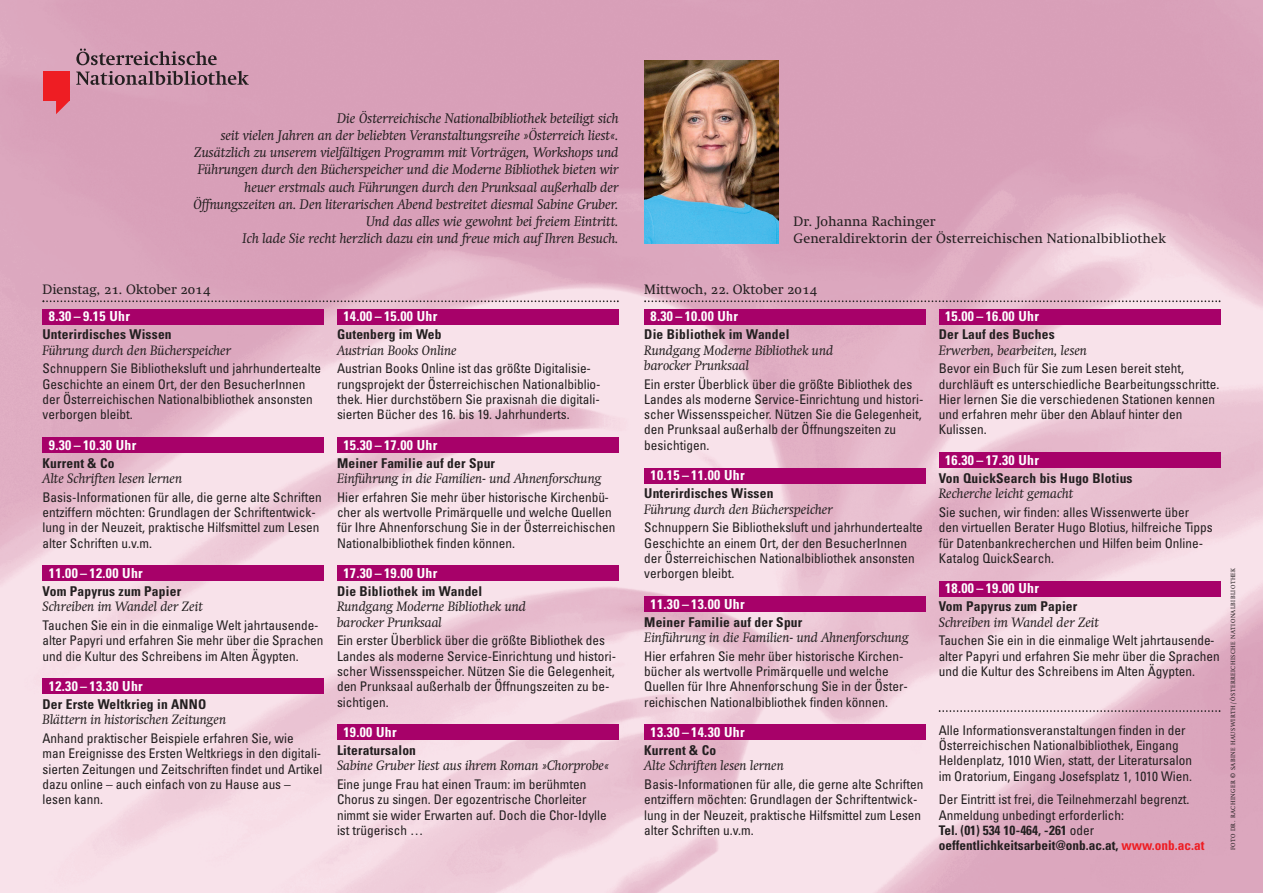
<style>
.page{position:relative;width:1263px;height:893px;background:#fff}
.page>*{position:absolute;margin:0;border:0;box-sizing:border-box;transform-origin:0 0}
.t1{font:italic 13.8px/17.2px "Nu Swift";color:#231f20;text-align:right}
.t2{font:700 condensed 13.8px "Univers LT";letter-spacing:.025em;color:#fff}
.t3{font:italic 13.5px/15.3px "Nu Swift";color:#231f20}
.t4{font:700 condensed 13.5px "Univers LT";letter-spacing:.015em;color:#231f20}
.t5{font:13.5px/17.2px "Nu Swift";letter-spacing:.01em;color:#231f20}
.t6{font:condensed 13.35px/15.3px "Univers LT";color:#231f20}
.t7{font:6px "Nu Swift";letter-spacing:.075em;color:#231f20}
.s1{font-weight:700}
.s2{font-weight:700;color:#ee1d23}
</style>
<div class="page">
<img style="left:0;top:0;width:1263px;height:893px">
<img style="left:644px;top:61px;width:135px;height:182px">
<div style="left:43px;top:72px;width:26px;height:29px;background:#ee1d23"></div>
<svg style="left:56px;top:101px;width:13px;height:13px"></svg>
<svg style="left:76px;top:49px;width:141px;height:16px;background:#a57c8d"></svg>
<svg style="left:76px;top:71px;width:173px;height:14px;background:#987383"></svg>
<svg style="left:43px;top:300px;width:576px;height:2px"></svg>
<svg style="left:644px;top:300px;width:576px;height:2px"></svg>
<div style="left:337px;top:309px;width:282px;height:15px;background:#a70169"></div>
<div style="left:337px;top:437px;width:282px;height:16px;background:#a70169"></div>
<div style="left:337px;top:566px;width:282px;height:15px;background:#a70169"></div>
<div style="left:337px;top:725px;width:282px;height:15px;background:#a70169"></div>
<div style="left:644px;top:309px;width:282px;height:15px;background:#a70169"></div>
<div style="left:644px;top:468px;width:282px;height:15px;background:#a70169"></div>
<div style="left:644px;top:596px;width:282px;height:16px;background:#a70169"></div>
<div style="left:644px;top:725px;width:282px;height:15px;background:#a70169"></div>
<div style="left:939px;top:309px;width:281px;height:15px;background:#a70169"></div>
<div style="left:939px;top:453px;width:281px;height:15px;background:#a70169"></div>
<div style="left:939px;top:581px;width:281px;height:15px;background:#a70169"></div>
<div style="left:43px;top:309px;width:281px;height:15px;background:#a70169"></div>
<div style="left:43px;top:437px;width:281px;height:16px;background:#a70169"></div>
<div style="left:43px;top:566px;width:281px;height:15px;background:#a70169"></div>
<div style="left:43px;top:679px;width:281px;height:15px;background:#a70169"></div>
<svg style="left:939px;top:710px;width:281px;height:2px"></svg>
<p class="t1" style="left:193px;top:110px;width:427px">Die Österreichische Nationalbibliothek beteiligt sich<br>seit vielen Jahren an der beliebten Veranstaltungsreihe »Österreich liest«.<br>Zusätzlich zu unserem vielfältigen Programm mit Vorträgen, Workshops und Führungen durch den Bücherspeicher und die Moderne Bibliothek bieten wir heuer erstmals auch Führungen durch den Prunksaal außerhalb der Öffnungszeiten an. Den literarischen Abend bestreitet diesmal Sabine Gruber.<br>Und das alles wie gewohnt bei freiem Eintritt.<br>Ich lade Sie recht herzlich dazu ein und freue mich auf Ihren Besuch.</p>
<p class="t5" style="left:794px;top:214px;width:374px">Dr. Johanna Rachinger<br>Generaldirektorin der Österreichischen Nationalbibliothek</p>
<p class="t5" style="left:43px;top:282px;width:169px">Dienstag, 21. Oktober 2014</p>
<p class="t5" style="left:644px;top:282px;width:174px">Mittwoch, 22. Oktober 2014</p>
<p class="t2" style="left:49px;top:311px;width:83px">8.30 – 9.15 Uhr</p>
<p class="t4" style="left:43px;top:330px;width:131px">Unterirdisches Wissen</p>
<p class="t3" style="left:43px;top:343px;width:190px">Führung durch den Bücherspeicher</p>
<p class="t6" style="left:43px;top:362px;width:280px">Schnuppern Sie Bibliotheksluft und jahrhundertealte Geschichte an einem Ort, der den BesucherInnen der Österreichischen Nationalbibliothek ansonsten verborgen bleibt.</p>
<p class="t2" style="left:49px;top:440px;width:89px">9.30 – 10.30 Uhr</p>
<p class="t4" style="left:43px;top:458px;width:73px">Kurrent &amp; Co</p>
<p class="t3" style="left:43px;top:472px;width:141px">Alte Schriften lesen lernen</p>
<p class="t6" style="left:43px;top:490px;width:281px">Basis-Informationen für alle, die gerne alte Schriften entziffern möchten: Grundlagen der Schriftentwick&shy;lung in der Neuzeit, praktische Hilfsmittel zum Lesen alter Schriften u.v.m.</p>
<p class="t2" style="left:49px;top:568px;width:95px">11.00 – 12.00 Uhr</p>
<p class="t4" style="left:43px;top:586px;width:140px">Vom Papyrus zum Papier</p>
<p class="t3" style="left:43px;top:600px;width:162px">Schreiben im Wandel der Zeit</p>
<p class="t6" style="left:43px;top:619px;width:282px">Tauchen Sie ein in die einmalige Welt jahrtausende&shy;alter Papyri und erfahren Sie mehr über die Sprachen und die Kultur des Schreibens im Alten Ägypten.</p>
<p class="t2" style="left:49px;top:681px;width:95px">12.30 – 13.30 Uhr</p>
<p class="t4" style="left:43px;top:699px;width:165px">Der Erste Weltkrieg in ANNO</p>
<p class="t3" style="left:43px;top:713px;width:185px">Blättern in historischen Zeitungen</p>
<p class="t6" style="left:43px;top:732px;width:281px">Anhand praktischer Beispiele erfahren Sie, wie<br>man Ereignisse des Ersten Weltkriegs in den digitali&shy;sierten Zeitungen und Zeitschriften findet und Artikel dazu online – auch einfach von zu Hause aus – lesen kann.</p>
<p class="t2" style="left:343px;top:311px;width:95px">14.00 – 15.00 Uhr</p>
<p class="t4" style="left:337px;top:330px;width:106px">Gutenberg im Web</p>
<p class="t3" style="left:337px;top:343px;width:121px">Austrian Books Online</p>
<p class="t6" style="left:337px;top:362px;width:265px">Austrian Books Online ist das größte Digitalisie&shy;rungsprojekt der Österreichischen Nationalbiblio&shy;thek. Hier durchstöbern Sie praxisnah die digitali&shy;sierten Bücher des 16. bis 19. Jahrhunderts.</p>
<p class="t2" style="left:343px;top:440px;width:95px">15.30 – 17.00 Uhr</p>
<p class="t4" style="left:337px;top:458px;width:160px">Meiner Familie auf der Spur</p>
<p class="t3" style="left:337px;top:472px;width:266px">Einführung in die Familien- und Ahnenforschung</p>
<p class="t6" style="left:337px;top:490px;width:280px">Hier erfahren Sie mehr über historische Kirchenbü&shy;cher als wertvolle Primärquelle und welche Quellen für Ihre Ahnenforschung Sie in der Österreichischen Nationalbibliothek finden können.</p>
<p class="t2" style="left:343px;top:568px;width:95px">17.30 – 19.00 Uhr</p>
<p class="t4" style="left:337px;top:586px;width:147px">Die Bibliothek im Wandel</p>
<p class="t3" style="left:337px;top:600px;width:191px">Rundgang Moderne Bibliothek und barocker Prunksaal</p>
<p class="t6" style="left:337px;top:634px;width:281px">Ein erster Überblick über die größte Bibliothek des Landes als moderne Service-Einrichtung und histori&shy;scher Wissensspeicher. Nützen Sie die Gelegenheit, den Prunksaal außerhalb der Öffnungszeiten zu be&shy;sichtigen.</p>
<p class="t2" style="left:343px;top:727px;width:55px">19.00 Uhr</p>
<p class="t4" style="left:337px;top:745px;width:81px">Literatursalon</p>
<p class="t3" style="left:337px;top:759px;width:273px">Sabine Gruber liest aus ihrem Roman »Chorprobe«</p>
<p class="t6" style="left:337px;top:778px;width:271px">Eine junge Frau hat einen Traum: im berühmten Chorus zu singen. Der egozentrische Chorleiter nimmt sie wider Erwarten auf. Doch die Chor-Idylle ist trügerisch …</p>
<p class="t2" style="left:651px;top:311px;width:89px">8.30 – 10.00 Uhr</p>
<p class="t4" style="left:644px;top:330px;width:147px">Die Bibliothek im Wandel</p>
<p class="t3" style="left:644px;top:343px;width:191px">Rundgang Moderne Bibliothek und barocker Prunksaal</p>
<p class="t6" style="left:644px;top:377px;width:281px">Ein erster Überblick über die größte Bibliothek des Landes als moderne Service-Einrichtung und histori&shy;scher Wissensspeicher. Nützen Sie die Gelegenheit, den Prunksaal außerhalb der Öffnungszeiten zu besichtigen.</p>
<p class="t2" style="left:651px;top:470px;width:95px">10.15 – 11.00 Uhr</p>
<p class="t4" style="left:644px;top:488px;width:131px">Unterirdisches Wissen</p>
<p class="t3" style="left:644px;top:502px;width:190px">Führung durch den Bücherspeicher</p>
<p class="t6" style="left:644px;top:521px;width:280px">Schnuppern Sie Bibliotheksluft und jahrhundertealte Geschichte an einem Ort, der den BesucherInnen der Österreichischen Nationalbibliothek ansonsten verborgen bleibt.</p>
<p class="t2" style="left:651px;top:599px;width:95px">11.30 – 13.00 Uhr</p>
<p class="t4" style="left:644px;top:617px;width:160px">Meiner Familie auf der Spur</p>
<p class="t3" style="left:644px;top:631px;width:266px">Einführung in die Familien- und Ahnenforschung</p>
<p class="t6" style="left:644px;top:649px;width:265px">Hier erfahren Sie mehr über historische Kirchen&shy;bücher als wertvolle Primärquelle und welche Quellen für Ihre Ahnenforschung Sie in der Öster&shy;reichischen Nationalbibliothek finden können.</p>
<p class="t2" style="left:651px;top:727px;width:95px">13.30 – 14.30 Uhr</p>
<p class="t4" style="left:644px;top:745px;width:73px">Kurrent &amp; Co</p>
<p class="t3" style="left:644px;top:759px;width:141px">Alte Schriften lesen lernen</p>
<p class="t6" style="left:644px;top:778px;width:281px">Basis-Informationen für alle, die gerne alte Schriften entziffern möchten: Grundlagen der Schriftentwick&shy;lung in der Neuzeit, praktische Hilfsmittel zum Lesen alter Schriften u.v.m.</p>
<p class="t2" style="left:945px;top:311px;width:95px">15.00 – 16.00 Uhr</p>
<p class="t4" style="left:939px;top:330px;width:118px">Der Lauf des Buches</p>
<p class="t3" style="left:939px;top:343px;width:150px">Erwerben, bearbeiten, lesen</p>
<p class="t6" style="left:939px;top:362px;width:282px">Bevor ein Buch für Sie zum Lesen bereit steht, durchläuft es unterschiedliche Bearbeitungsschritte.<br>Hier lernen Sie die verschiedenen Stationen kennen und erfahren mehr über den Ablauf hinter den Kulissen.</p>
<p class="t2" style="left:945px;top:455px;width:95px">16.30 – 17.30 Uhr</p>
<p class="t4" style="left:939px;top:473px;width:195px">Von QuickSearch bis Hugo Blotius</p>
<p class="t3" style="left:939px;top:487px;width:136px">Recherche leicht gemacht</p>
<p class="t6" style="left:939px;top:506px;width:275px">Sie suchen, wir finden: alles Wissenwerte über<br>den virtuellen Berater Hugo Blotius, hilfreiche Tipps für Datenbankrecherchen und Hilfen beim Online-Katalog QuickSearch.</p>
<p class="t2" style="left:945px;top:583px;width:95px">18.00 – 19.00 Uhr</p>
<p class="t4" style="left:939px;top:602px;width:140px">Vom Papyrus zum Papier</p>
<p class="t3" style="left:939px;top:615px;width:162px">Schreiben im Wandel der Zeit</p>
<p class="t6" style="left:939px;top:634px;width:282px">Tauchen Sie ein in die einmalige Welt jahrtausende&shy;alter Papyri und erfahren Sie mehr über die Sprachen und die Kultur des Schreibens im Alten Ägypten.</p>
<p class="t6" style="left:939px;top:723px;width:255px">Alle Informationsveranstaltungen finden in der Österreichischen Nationalbibliothek, Eingang Heldenplatz, 1010 Wien, statt, der Literatursalon im Oratorium, Eingang Josefsplatz 1, 1010 Wien.</p>
<p class="t6" style="left:939px;top:793px;width:267px">Der Eintritt ist frei, die Teilnehmerzahl begrenzt.<br>Anmeldung unbedingt erforderlich:<br><span class="s1">Tel. (01) 534 10-464, -261</span> oder <span class="s1">oeffentlichkeitsarbeit@onb.ac.at,</span> <span class="s2">www.onb.ac.at</span></p>
<p class="t7" style="left:1230px;top:850px;width:284px;rotate:-90deg">FOTO DR. RACHINGER © SABINE HAUSWIRTH / ÖSTERREICHISCHE NATIONALBIBLIOTHEK</p>
</div>
